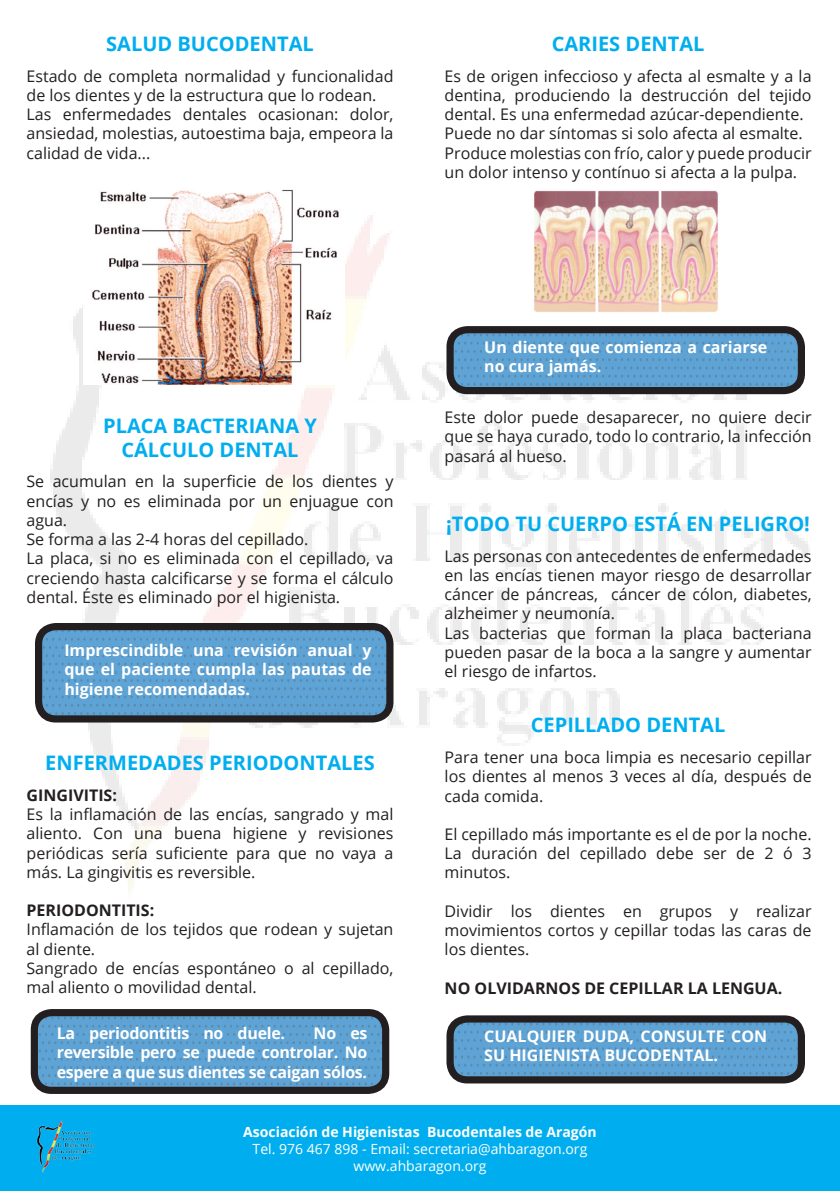
<style>
.page{position:relative;width:840px;height:1191px;background:#fff}
.page>*{position:absolute;margin:0;border:0;box-sizing:border-box;transform-origin:0 0}
.t1{font:700 20px/24px "Open Sans";color:#00aeef;text-align:center}
.t2{font:16px/19.2px "Open Sans";color:#231f20}
.t3{font:700 16px/19.2px "Open Sans";color:#fff;text-align:justify}
.t4{font:700 16px "Open Sans";color:#231f20}
.t5{font:700 16px "Open Sans";letter-spacing:-.02em;color:#fff}
.t6{font:14px/16.8px "Open Sans";color:#fff;text-align:center}
.t7{font:700 14px "Open Sans";color:#fff}
</style>
<div class="page">
<div style="left:0;top:1106px;width:839px;height:85px;background:#00aeef"></div>
<img style="left:36px;top:1120px;width:59px;height:52px">
<img style="left:47px;top:215px;width:763px;height:677px">
<img style="left:84px;top:190px;width:260px;height:194px">
<img style="left:43px;top:631px;width:345px;height:88px">
<div style="left:35px;top:623px;width:358px;height:99px;border:7px solid #231f20;border-radius:17px"></div>
<img style="left:39px;top:1017px;width:342px;height:69px">
<div style="left:31px;top:1009px;width:358px;height:85px;border:7px solid #231f20;border-radius:17px"></div>
<img style="left:451px;top:334px;width:348px;height:56px">
<div style="left:446px;top:326px;width:358px;height:68px;border:7px solid #231f20;border-radius:17px"></div>
<img style="left:454px;top:1023px;width:345px;height:56px">
<div style="left:446px;top:1015px;width:358px;height:68px;border:7px solid #231f20;border-radius:17px"></div>
<img style="left:531px;top:190px;width:188px;height:123px">
<p class="t1" style="left:106px;top:31px;width:209px">SALUD BUCODENTAL</p>
<p class="t1" style="left:551px;top:31px;width:154px">CARIES DENTAL</p>
<p class="t2" style="left:27px;top:66px;width:368px">Estado de completa normalidad y funcionalidad de los dientes y de la estructura que lo rodean.<br>Las enfermedades dentales ocasionan: dolor, ansiedad, molestias, autoestima baja, empeora la calidad de vida...</p>
<p class="t2" style="left:444px;top:66px;width:368px">Es de origen infeccioso y afecta al esmalte y a la dentina, produciendo la destrucción del tejido dental. Es una enfermedad azúcar-dependiente.<br>Puede no dar síntomas si solo afecta al esmalte.<br>Produce molestias con frío, calor y puede producir un dolor intenso y contínuo si afecta a la pulpa.</p>
<p class="t1" style="left:103px;top:413px;width:215px">PLACA BACTERIANA Y<br>CÁLCULO DENTAL</p>
<p class="t2" style="left:27px;top:471px;width:368px">Se acumulan en la superficie de los dientes y encías y no es eliminada por un enjuague con agua.<br>Se forma a las 2-4 horas del cepillado.<br>La placa, si no es eliminada con el cepillado, va creciendo hasta calcificarse y se forma el cálculo dental. Éste es eliminado por el higienista.</p>
<p class="t3" style="left:64px;top:640px;width:309px">Imprescindible una revisión anual y que el paciente cumpla las pautas de higiene recomendadas.</p>
<p class="t1" style="left:45px;top:750px;width:331px">ENFERMEDADES PERIODONTALES</p>
<p class="t4" style="left:27px;top:784px;width:92px">GINGIVITIS:</p>
<p class="t2" style="left:27px;top:804px;width:368px;text-align:justify">Es la inflamación de las encías, sangrado y mal aliento. Con una buena higiene y revisiones periódicas sería suficiente para que no vaya a más. La gingivitis es reversible.</p>
<p class="t4" style="left:27px;top:899px;width:129px">PERIODONTITIS:</p>
<p class="t2" style="left:27px;top:919px;width:368px">Inflamación de los tejidos que rodean y sujetan al diente.<br>Sangrado de encías espontáneo o al cepillado, mal aliento o movilidad dental.</p>
<p class="t5" style="left:57px;top:1022px;width:230px">La periodontitis no duele.</p>
<p class="t3" style="left:57px;top:1023px;width:312px;text-indent:257px">No es reversible pero se puede controlar. No espere a que sus dientes se caigan sólos.</p>
<p class="t3" style="left:484px;top:337px;width:284px">Un diente que comienza a cariarse no cura jamás.</p>
<p class="t2" style="left:444px;top:407px;width:368px;text-align:justify">Este dolor puede desaparecer, no quiere decir que se haya curado, todo lo contrario, la infección pasará al hueso.</p>
<p class="t1" style="left:446px;top:511px;width:365px">¡TODO TU CUERPO ESTÁ EN PELIGRO!</p>
<p class="t2" style="left:444px;top:546px;width:368px">Las personas con antecedentes de enfermedades en las encías tienen mayor riesgo de desarrollar cáncer de páncreas, cáncer de cólon, diabetes, alzheimer y neumonía.<br>Las bacterias que forman la placa bacteriana pueden pasar de la boca a la sangre y aumentar el riesgo de infartos.</p>
<p class="t1" style="left:530px;top:712px;width:196px">CEPILLADO DENTAL</p>
<p class="t2" style="left:444px;top:747px;width:368px;text-align:justify">Para tener una boca limpia es necesario cepillar los dientes al menos 3 veces al día, después de cada comida.</p>
<p class="t2" style="left:444px;top:824px;width:368px;text-align:justify">El cepillado más importante es el de por la noche.<br>La duración del cepillado debe ser de 2 ó 3 minutos.</p>
<p class="t2" style="left:444px;top:901px;width:368px;text-align:justify">Dividir los dientes en grupos y realizar movimientos cortos y cepillar todas las caras de los dientes.</p>
<p class="t4" style="left:444px;top:976px;width:339px">NO OLVIDARNOS DE CEPILLAR LA LENGUA.</p>
<p class="t3" style="left:484px;top:1026px;width:284px">CUALQUIER DUDA, CONSULTE CON<br>SU HIGIENISTA BUCODENTAL.</p>
<p class="t7" style="left:243px;top:1122px;width:355px">Asociación de Higienistas Bucodentales de Aragón</p>
<p class="t6" style="left:252px;top:1140px;width:336px">Tel. 976 467 898 - Email: secretaria@ahbaragon.org www.ahbaragon.org</p>
</div>
